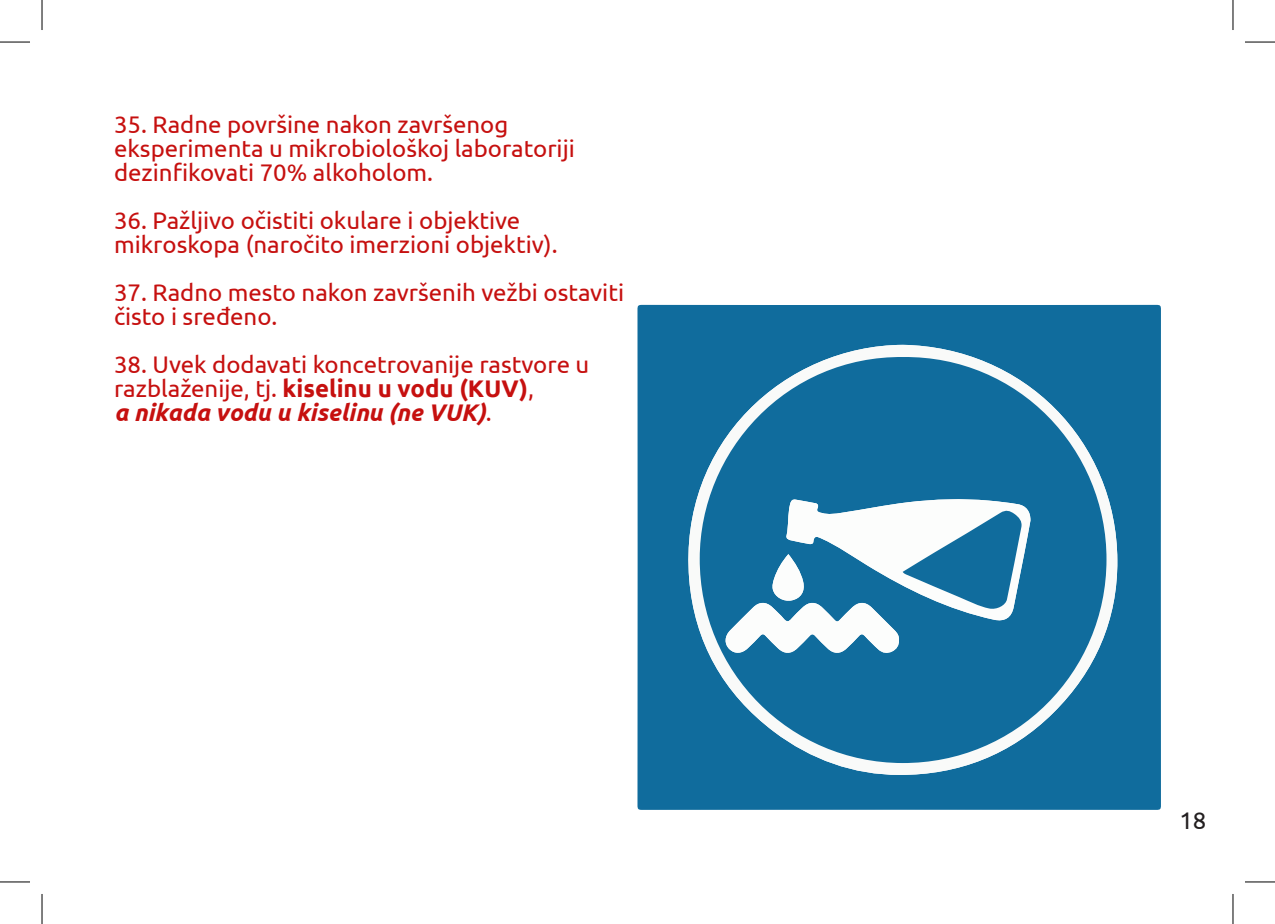
<style>
.page{position:relative;width:1275px;height:924px;background:#fff}
.page>*{position:absolute;margin:0;border:0;box-sizing:border-box;transform-origin:0 0}
.t1{font:24px/24px "Ubuntu";color:#c6100f}
.t2{font:italic 700 24px "Ubuntu";color:#c6100f}
.t3{font:24px "Ubuntu";color:#231f20}
.s1{font-weight:700}
.s2{font-weight:400;font-style:normal}
</style>
<div class="page">
<div style="left:637px;top:305px;width:524px;height:504px;background:#106c9d"></div>
<svg style="left:678px;top:344px;width:439px;height:430px;fill:#106c9d"></svg>
<svg style="left:699px;top:355px;width:407px;height:408px;background:#297ba7"></svg>
<svg style="left:724px;top:498px;width:306px;height:156px"></svg>
<hr style="left:0;top:42px;width:30px;height:1px;background:#000">
<hr style="left:1245px;top:42px;width:30px;height:1px;background:#000">
<hr style="left:0;top:881px;width:30px;height:1px;background:#000">
<hr style="left:1245px;top:881px;width:30px;height:1px;background:#000">
<hr style="left:42px;top:0;width:1px;height:30px;background:#000">
<hr style="left:42px;top:893px;width:1px;height:30px;background:#000">
<hr style="left:1232px;top:0;width:1px;height:30px;background:#000">
<hr style="left:1232px;top:893px;width:1px;height:30px;background:#000">
<p class="t1" style="left:114px;top:111px;width:396px">35. Radne površine nakon završenog</p>
<p class="t1" style="left:114px;top:135px;width:462px">eksperimenta u mikrobiološkoj laboratoriji</p>
<p class="t1" style="left:114px;top:159px;width:321px">dezinfikovati 70% alkoholom.</p>
<p class="t1" style="left:114px;top:207px;width:408px">36. Pažljivo očistiti okulare i objektive</p>
<p class="t1" style="left:114px;top:231px;width:445px">mikroskopa (naročito imerzioni objektiv).</p>
<p class="t1" style="left:114px;top:279px;width:511px">37. Radno mesto nakon završenih vežbi ostaviti čisto i sređeno.</p>
<p class="t1" style="left:114px;top:351px;width:477px">38. Uvek dodavati koncetrovanije rastvore u razblaženije, tj. <span class="s1">kiselinu u vodu (KUV)</span>,</p>
<p class="t2" style="left:114px;top:398px;width:379px">a nikada vodu u kiselinu (ne VUK)<span class="s2">.</span></p>
<p class="t3" style="left:1179px;top:805px;width:29px">18</p>
</div>
